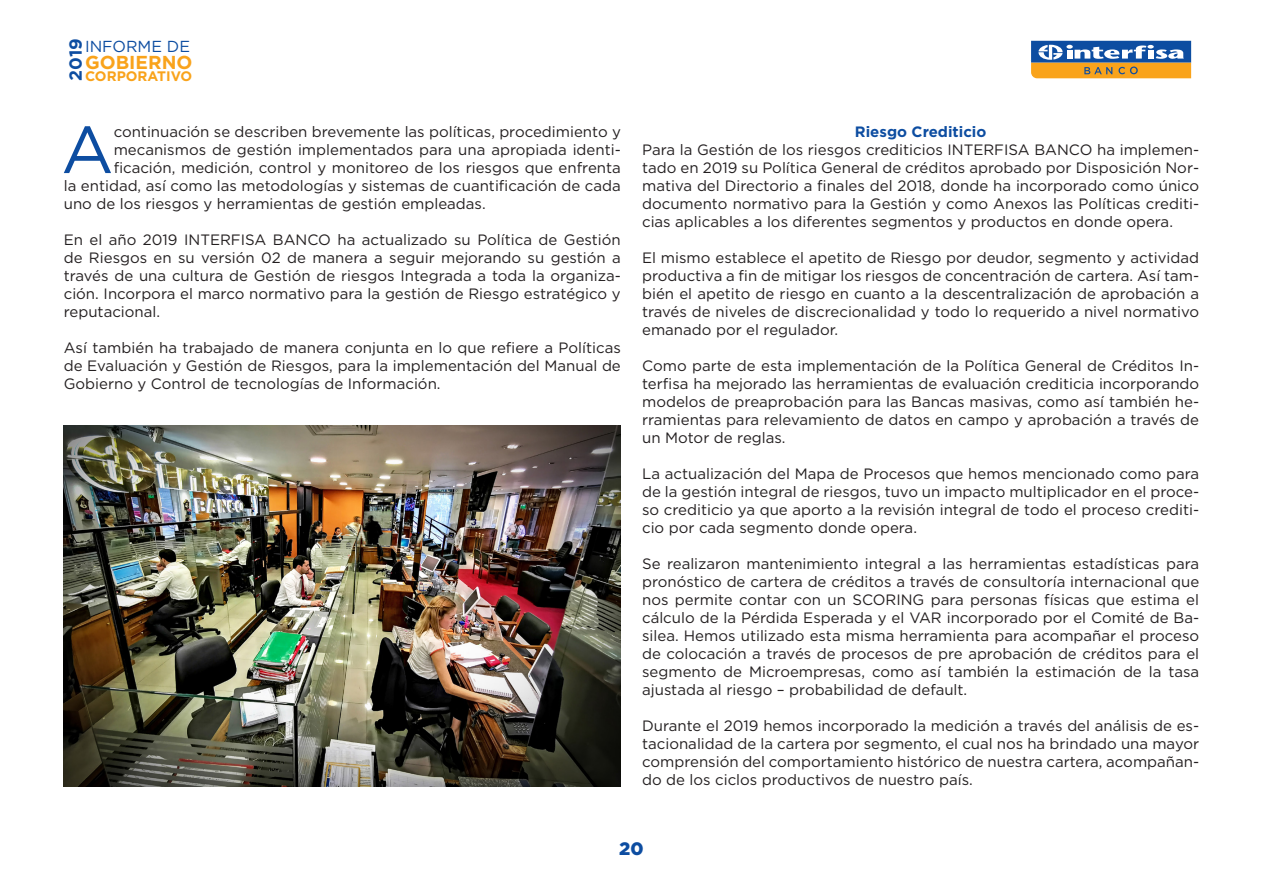
<style>
.page{position:relative;width:1263px;height:893px;background:#fff}
.page>*{position:absolute;margin:0;border:0;box-sizing:border-box;transform-origin:0 0}
.Texto{font:66.45px "Gotham";color:#0d4da1}
.t1{font:700 18.75px "Gotham";color:#f9a31b}
.t2{font:900 18px "Gotham";color:#0d4da1}
.t3{font:700 17.55px "Gotham";color:#0d4da1}
.t4{font:15.9px "Gotham";color:#0d4da1}
.Texto-2{font:15px/18px "Gotham";color:#231f20;text-align:justify}
.t5{font:700 15px "Gotham";color:#0d4da1}
.t6{font:700 13.8px "Gotham";color:#f9a31b}
</style>
<div class="page">
<svg style="left:1030px;top:40px;width:162px;height:39px;background:#979282"></svg>
<img style="left:64px;top:426px;width:557px;height:360px">
<p class="t3" style="left:64px;top:81px;width:44px;rotate:-90deg">2019</p>
<p class="t4" style="left:85px;top:36px;width:106px">INFORME DE</p>
<p class="t1" style="left:85px;top:50px;width:109px">GOBIERNO</p>
<p class="t6" style="left:85px;top:67px;width:109px">CORPORATIVO</p>
<p class="Texto" style="left:61px;top:107px;width:54px">A</p>
<p class="Texto-2" style="left:114px;top:122px;width:509px">continuación se describen brevemente las políticas, procedimiento y</p>
<p class="Texto-2" style="left:114px;top:140px;width:509px">mecanismos de gestión implementados para una apropiada identi-</p>
<p class="Texto-2" style="left:114px;top:158px;width:509px">ficación, medición, control y monitoreo de los riesgos que enfrenta</p>
<p class="Texto-2" style="left:64px;top:176px;width:559px">la entidad, así como las metodologías y sistemas de cuantificación de cada</p>
<p class="Texto-2" style="left:64px;top:194px;width:423px">uno de los riesgos y herramientas de gestión empleadas.</p>
<p class="Texto-2" style="left:64px;top:230px;width:559px">En el año 2019 INTERFISA BANCO ha actualizado su Política de Gestión de Riesgos en su versión 02 de manera a seguir mejorando su gestión a través de una cultura de Gestión de riesgos Integrada a toda la organiza&shy;ción. Incorpora el marco normativo para la gestión de Riesgo estratégico y reputacional.</p>
<p class="Texto-2" style="left:64px;top:338px;width:559px">Así también ha trabajado de manera conjunta en lo que refiere a Políticas de Evaluación y Gestión de Riesgos, para la implementación del Manual de Gobierno y Control de tecnologías de Información.</p>
<p class="t5" style="left:855px;top:122px;width:133px">Riesgo Crediticio</p>
<p class="Texto-2" style="left:642px;top:140px;width:559px">Para la Gestión de los riesgos crediticios INTERFISA BANCO ha implemen&shy;tado en 2019 su Política General de créditos aprobado por Disposición Nor&shy;mativa del Directorio a finales del 2018, donde ha incorporado como único documento normativo para la Gestión y como Anexos las Políticas crediti&shy;cias aplicables a los diferentes segmentos y productos en donde opera.</p>
<p class="Texto-2" style="left:642px;top:248px;width:559px">El mismo establece el apetito de Riesgo por deudor, segmento y actividad productiva a fin de mitigar los riesgos de concentración de cartera. Así tam&shy;bién el apetito de riesgo en cuanto a la descentralización de aprobación a través de niveles de discrecionalidad y todo lo requerido a nivel normativo emanado por el regulador.</p>
<p class="Texto-2" style="left:642px;top:356px;width:559px">Como parte de esta implementación de la Política General de Créditos In&shy;terfisa ha mejorado las herramientas de evaluación crediticia incorporando modelos de preaprobación para las Bancas masivas, como así también he&shy;rramientas para relevamiento de datos en campo y aprobación a través de un Motor de reglas.</p>
<p class="Texto-2" style="left:642px;top:464px;width:559px">La actualización del Mapa de Procesos que hemos mencionado como para de la gestión integral de riesgos, tuvo un impacto multiplicador en el proce&shy;so crediticio ya que aporto a la revisión integral de todo el proceso crediti&shy;cio por cada segmento donde opera.</p>
<p class="Texto-2" style="left:642px;top:554px;width:559px">Se realizaron mantenimiento integral a las herramientas estadísticas para pronóstico de cartera de créditos a través de consultoría internacional que nos permite contar con un SCORING para personas físicas que estima el cálculo de la Pérdida Esperada y el VAR incorporado por el Comité de Ba&shy;silea. Hemos utilizado esta misma herramienta para acompañar el proceso de colocación a través de procesos de pre aprobación de créditos para el segmento de Microempresas, como así también la estimación de la tasa ajustada al riesgo – probabilidad de default.</p>
<p class="Texto-2" style="left:642px;top:716px;width:559px">Durante el 2019 hemos incorporado la medición a través del análisis de es&shy;tacionalidad de la cartera por segmento, el cual nos ha brindado una mayor comprensión del comportamiento histórico de nuestra cartera, acompañan&shy;do de los ciclos productivos de nuestro país.</p>
<p class="t2" style="left:619px;top:836px;width:26px">20</p>
</div>
